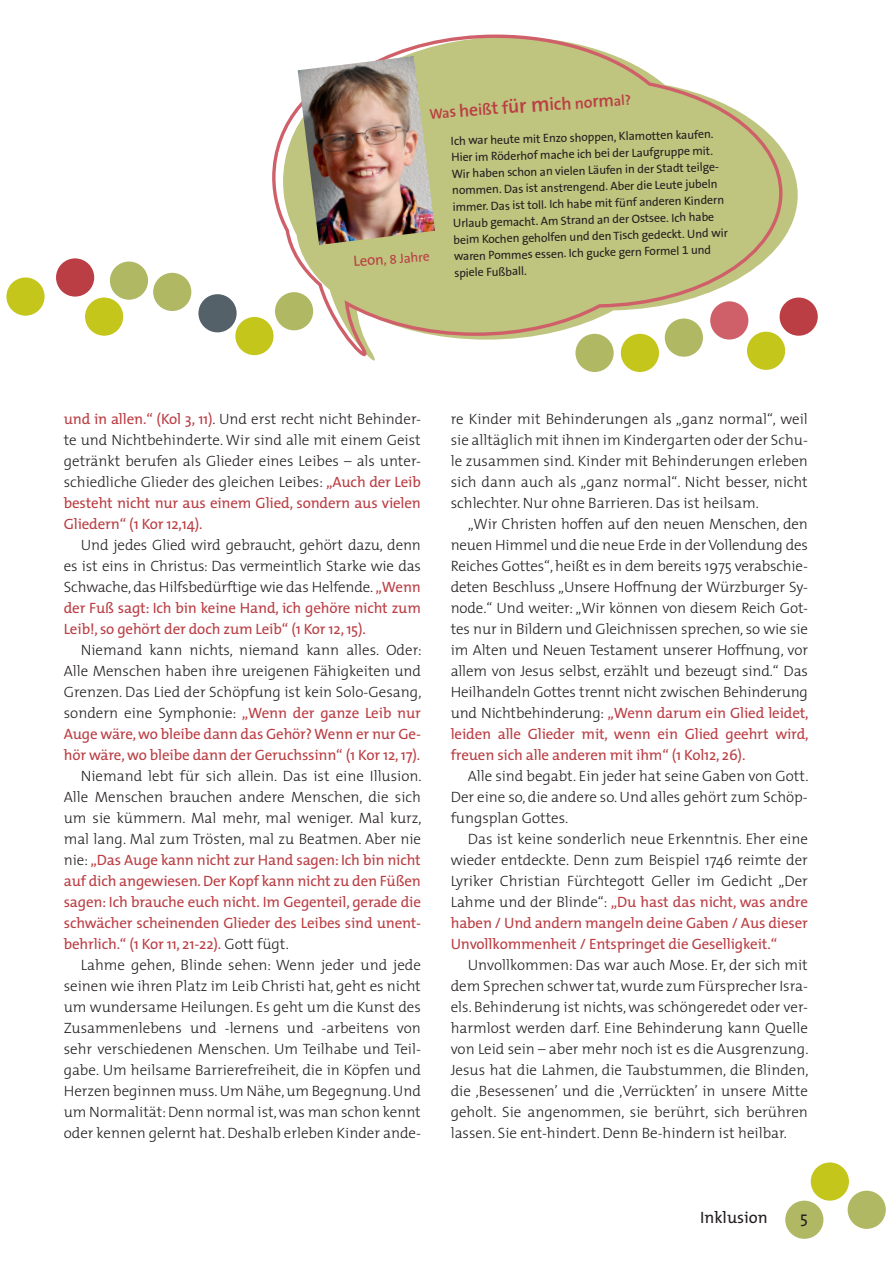
<style>
.page{position:relative;width:893px;height:1263px;background:#fff}
.page>*{position:absolute;margin:0;border:0;box-sizing:border-box;transform-origin:0 0}
.t1{font:600 17.85px "The Sans B6";color:#ba3e44}
.t2{font:16.5px "The Mix";color:#231f20}
.t3{font:300 15px/21px "The Mix";color:#231f20;text-align:justify}
.t4{font:15px/21px "The Mix";letter-spacing:-.01em;color:#ba3e44;text-align:justify}
.t5{font:13.5px "The Sans B5 Plain";color:#ba3e44}
.t6{font:12px/16.6px "The Sans B5 Plain";color:#231f20}
.s1{font-size:14.25px}
.s2{font-size:16.05px}
.s3{font-size:19.65px}
.s4{font-size:21.45px}
.s5{font-size:15px}
.s6{font-weight:400;color:#ba3e44}
.s7{font-weight:300;color:#231f20}
</style>
<div class="page">
<div style="left:785px;top:1200px;width:38px;height:39px;background:#b1b863;border-radius:50%"></div>
<div style="left:811px;top:1162px;width:38px;height:38px;background:#c4c61c;border-radius:50%"></div>
<div style="left:848px;top:1191px;width:38px;height:38px;background:#b1b863;border-radius:50%"></div>
<div style="left:153px;top:273px;width:38px;height:38px;background:#b1b863;border-radius:50%"></div>
<div style="left:110px;top:261px;width:38px;height:39px;background:#b1b863;border-radius:50%"></div>
<div style="left:85px;top:297px;width:38px;height:39px;background:#c4c61c;border-radius:50%"></div>
<div style="left:56px;top:258px;width:38px;height:39px;background:#ba3e44;border-radius:50%"></div>
<div style="left:6px;top:277px;width:39px;height:39px;background:#c4c61c;border-radius:50%"></div>
<svg style="left:781px;top:148px;width:17px;height:215px"></svg>
<svg style="left:271px;top:34px;width:510px;height:338px"></svg>
<div style="left:665px;top:318px;width:38px;height:39px;background:#b1b863;border-radius:50%"></div>
<div style="left:198px;top:294px;width:39px;height:38px;background:#546168;border-radius:50%"></div>
<div style="left:710px;top:301px;width:38px;height:38px;background:#cf606a;border-radius:50%"></div>
<div style="left:235px;top:317px;width:39px;height:38px;background:#c4c61c;border-radius:50%"></div>
<div style="left:275px;top:292px;width:38px;height:38px;background:#b1b863;border-radius:50%"></div>
<div style="left:747px;top:332px;width:38px;height:38px;background:#c4c61c;border-radius:50%"></div>
<div style="left:621px;top:334px;width:38px;height:38px;background:#c4c61c;border-radius:50%"></div>
<div style="left:575px;top:334px;width:39px;height:38px;background:#b1b863;border-radius:50%"></div>
<div style="left:780px;top:297px;width:38px;height:39px;background:#ba3e44;border-radius:50%"></div>
<img style="left:298px;top:56px;width:137px;height:189px">
<p class="t1" style="left:429px;top:103px;width:204px;rotate:-4deg"><span class="s1">Wa</span><span class="s2">s</span> he<span class="s2">iß</span>t f<span class="s3">ü</span><span class="s4">r m</span>ich <span class="s2">no</span>rm<span class="s1">al?</span></p>
<p class="t5" style="left:353px;top:254px;width:78px;rotate:-4deg"><span class="s5">Leon</span>, 8 Jahre</p>
<p class="t6" style="left:451px;top:132px;width:277px;rotate:-1deg">Ich war heute mit Enzo shoppen, Klamotten kaufen.<br>Hier im Röderhof mache ich bei der Laufgruppe mit.<br>Wir haben schon an vielen Läufen in der Stadt teilge&shy;nommen. Das ist anstrengend. Aber die Leute jubeln immer. Das ist toll. Ich habe mit fünf anderen Kindern Urlaub gemacht. Am Strand an der Ostsee. Ich habe beim Kochen geholfen und den Tisch gedeckt. Und wir waren Pommes essen. Ich gucke gern Formel 1 und spiele Fußball.</p>
<p class="t3" style="left:64px;top:407px;width:359px"><span class="s6">und in allen.“ (Kol 3, 11)</span>. Und erst recht nicht Behinder&shy;te und Nichtbehinderte. Wir sind alle mit einem Geist getränkt berufen als Glieder eines Leibes – als unter&shy;schiedliche Glieder des gleichen Leibes: <span class="s6">„Auch der Leib besteht nicht nur aus einem Glied, sondern aus vielen Gliedern“ (1 Kor 12,14).</span></p>
<p class="t3" style="left:64px;top:533px;width:359px;text-indent:17px">Und jedes Glied wird gebraucht, gehört dazu, denn es ist eins in Christus: Das vermeintlich Starke wie das Schwache, das Hilfsbedürftige wie das Helfende. <span class="s6">„Wenn der Fuß sagt: Ich bin keine Hand, ich gehöre nicht zum Leib!, so gehört der doch zum Leib“ (1 Kor 12, 15).</span></p>
<p class="t3" style="left:64px;top:638px;width:359px;text-indent:17px">Niemand kann nichts, niemand kann alles. Oder:<br>Alle Menschen haben ihre ureigenen Fähigkeiten und Grenzen. Das Lied der Schöpfung ist kein Solo-Gesang, sondern eine Symphonie: <span class="s6">„Wenn der ganze Leib nur Auge wäre, wo bleibe dann das Gehör? Wenn er nur Ge&shy;hör wäre, wo bleibe dann der Geruchssinn“ (1 Kor 12, 17).</span></p>
<p class="t4" style="left:64px;top:764px;width:359px;text-indent:17px"><span class="s7">Niemand lebt für sich allein. Das ist eine Illusion.<br>Alle Menschen brauchen andere Menschen, die sich um sie kümmern. Mal mehr, mal weniger. Mal kurz, mal lang. Mal zum Trösten, mal zu Beatmen. Aber nie nie:</span> „Das Auge kann nicht zur Hand sagen: Ich bin nicht auf dich angewiesen. Der Kopf kann nicht zu den Füßen sagen: Ich brauche euch nicht. Im Gegenteil, gerade die schwächer scheinenden Glieder des Leibes sind unent&shy;behrlich.“ (1 Kor 11, 21-22). <span class="s7">Gott fügt.</span></p>
<p class="t3" style="left:64px;top:953px;width:359px;text-indent:17px">Lahme gehen, Blinde sehen: Wenn jeder und jede seinen wie ihren Platz im Leib Christi hat, geht es nicht um wundersame Heilungen. Es geht um die Kunst des Zusammenlebens und -lernens und -arbeitens von sehr verschiedenen Menschen. Um Teilhabe und Teil&shy;gabe. Um heilsame Barrierefreiheit, die in Köpfen und Herzen beginnen muss. Um Nähe, um Begegnung. Und um Normalität: Denn normal ist, was man schon kennt oder kennen gelernt hat. Deshalb erleben Kinder ande-</p>
<p class="t3" style="left:451px;top:407px;width:359px">re Kinder mit Behinderungen als „ganz normal“, weil sie alltäglich mit ihnen im Kindergarten oder der Schu&shy;le zusammen sind. Kinder mit Behinderungen erleben sich dann auch als „ganz normal“. Nicht besser, nicht schlechter. Nur ohne Barrieren. Das ist heilsam.</p>
<p class="t3" style="left:451px;top:512px;width:359px;text-indent:17px">„Wir Christen hoffen auf den neuen Menschen, den neuen Himmel und die neue Erde in der Vollendung des Reiches Gottes“, heißt es in dem bereits 1975 verabschie&shy;deten Beschluss „Unsere Hoffnung der Würzburger Sy&shy;node.“ Und weiter: „Wir können von diesem Reich Got&shy;tes nur in Bildern und Gleichnissen sprechen, so wie sie im Alten und Neuen Testament unserer Hoffnung, vor allem von Jesus selbst, erzählt und bezeugt sind.“ Das Heilhandeln Gottes trennt nicht zwischen Behinderung und Nichtbehinderung: <span class="s6">„Wenn darum ein Glied leidet, leiden alle Glieder mit, wenn ein Glied geehrt wird, freuen sich alle anderen mit ihm“ (1 Kol12, 26).</span></p>
<p class="t3" style="left:451px;top:764px;width:359px;text-indent:17px">Alle sind begabt. Ein jeder hat seine Gaben von Gott.<br>Der eine so, die andere so. Und alles gehört zum Schöp&shy;fungsplan Gottes.</p>
<p class="t3" style="left:451px;top:827px;width:359px;text-indent:17px">Das ist keine sonderlich neue Erkenntnis. Eher eine wieder entdeckte. Denn zum Beispiel 1746 reimte der Lyriker Christian Fürchtegott Geller im Gedicht „Der Lahme und der Blinde“: <span class="s6">„Du hast das nicht, was andre haben / Und andern mangeln deine Gaben / Aus dieser Unvollkommenheit / Entspringet die Geselligkeit.“</span></p>
<p class="t3" style="left:451px;top:953px;width:359px;text-indent:17px">Unvollkommen: Das war auch Mose. Er, der sich mit dem Sprechen schwer tat, wurde zum Fürsprecher Isra&shy;els. Behinderung ist nichts, was schöngeredet oder ver&shy;harmlost werden darf. Eine Behinderung kann Quelle von Leid sein – aber mehr noch ist es die Ausgrenzung.<br>Jesus hat die Lahmen, die Taubstummen, die Blinden, die ‚Besessenen’ und die ‚Verrückten’ in unsere Mitte geholt. Sie angenommen, sie berührt, sich berühren lassen. Sie ent-hindert. Denn Be-hindern ist heilbar.</p>
<p class="t2" style="left:700px;top:1204px;width:69px">Inklusion</p>
<p class="t2" style="left:800px;top:1204px;width:9px">5</p>
</div>
